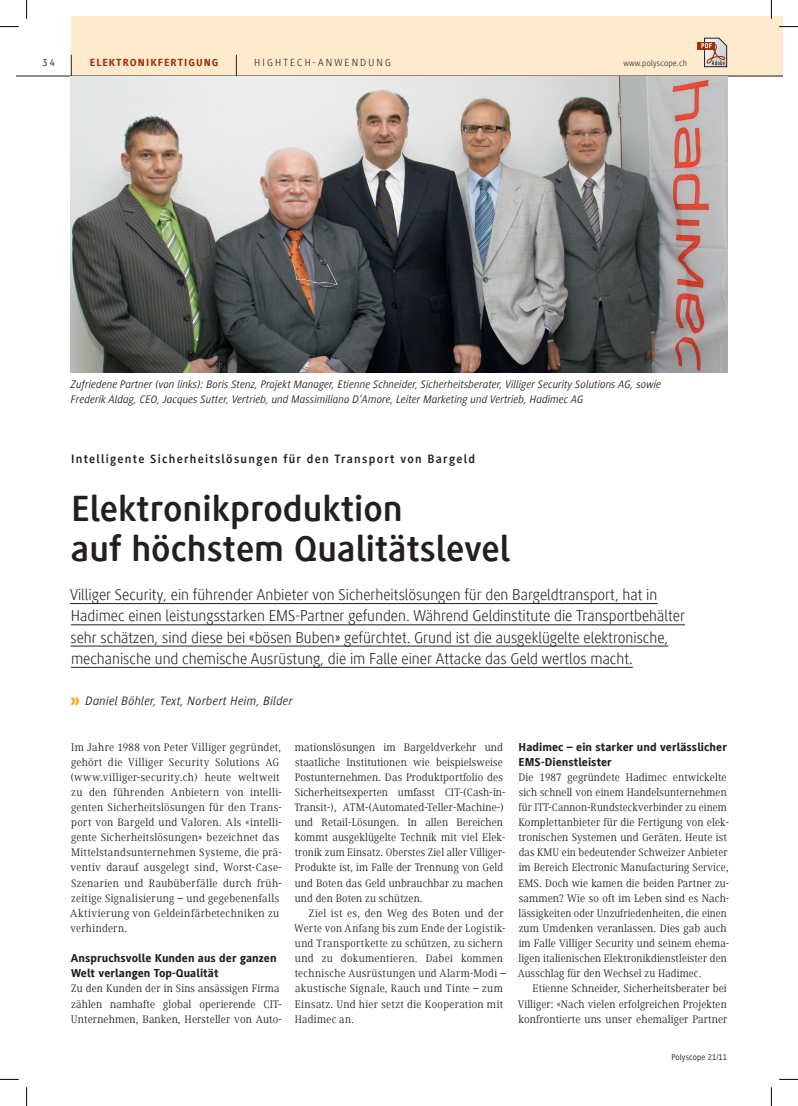
<style>
.page{position:relative;width:798px;height:1106px;background:#fff}
.page>*{position:absolute;margin:0;border:0;box-sizing:border-box;transform-origin:0 0}
.t1{font:700 37.5px/40px "Generis Simple Com";color:#231f20}
.t2{font:300 16.25px/21.2px "Generis Simple Com";color:#231f20}
.t3{font:700 12.5px "Generis Sans Com";letter-spacing:.1em;color:#231f20}
.t4{font:italic 12.5px "Generis Sans Com";letter-spacing:.03em;color:#231f20}
.t5{font:800 11.88px/15.1px "Generis Sans Com";letter-spacing:.005em;color:#231f20}
.t6{font:11.25px/15.1px "Generis Serif Com";letter-spacing:.01em;color:#231f20}
.t7{font:11.25px/15.1px "Generis Serif Com";letter-spacing:.03em;color:#231f20}
.t8{font:italic 11.25px/15.1px "Generis Sans Com";letter-spacing:.01em;color:#231f20}
.t9{font:800 10.62px "Generis Sans Com";letter-spacing:.1em;color:#9e300c}
.t10{font:300 10.62px "Generis Sans Com";letter-spacing:.2em;color:#231f20}
.t11{font:10.62px "Generis Sans Com";color:#231f20}
.t12{font:300 8.75px "Generis Sans Com";letter-spacing:.02em;color:#231f20}
.t13{font:8.75px "Generis Sans Com";letter-spacing:.01em;color:#231f20}
.s1{font-weight:700;font-style:normal;font-size:22.5px;color:#f9a51b}
</style>
<div class="page">
<div style="left:771px;top:16px;width:10px;height:60px;background:#feeacc"></div>
<div style="left:71px;top:16px;width:700px;height:60px;background:#feeacc"></div>
<hr style="left:16px;top:76px;width:755px;height:1px;background:#231f20">
<div style="left:697px;top:42px;width:17px;height:7px;background:#9e300c"></div>
<svg style="left:701px;top:38px;width:25px;height:29px"></svg>
<svg style="left:71px;top:55px;width:1px;height:21px"></svg>
<svg style="left:236px;top:55px;width:1px;height:21px"></svg>
<hr style="left:70px;top:603px;width:587px;height:1px;background:#231f20">
<hr style="left:71px;top:624px;width:613px;height:1px;background:#231f20">
<hr style="left:70px;top:646px;width:598px;height:1px;background:#231f20">
<hr style="left:71px;top:667px;width:561px;height:1px;background:#231f20">
<img style="left:71px;top:76px;width:655px;height:296px">
<svg style="left:0;top:26px;width:19px;height:1px"></svg>
<svg style="left:779px;top:26px;width:18px;height:1px"></svg>
<svg style="left:0;top:1078px;width:19px;height:2px"></svg>
<svg style="left:779px;top:1078px;width:18px;height:2px"></svg>
<svg style="left:26px;top:0;width:1px;height:19px"></svg>
<svg style="left:26px;top:1087px;width:1px;height:19px"></svg>
<svg style="left:770px;top:0;width:1px;height:19px"></svg>
<svg style="left:770px;top:1087px;width:1px;height:19px"></svg>
<p class="t11" style="left:43px;top:57px;width:14px">34</p>
<p class="t9" style="left:90px;top:57px;width:130px">elektronikfertigung</p>
<p class="t10" style="left:254px;top:57px;width:138px">High tech -Anwendung</p>
<p class="t12" style="left:623px;top:59px;width:65px">www.polyscope.ch</p>
<p class="t8" style="left:71px;top:376px;width:591px">Zufriedene Partner (von links): Boris Stenz, Projekt Manager, Etienne Schneider, Sicherheitsberater, Villiger Security Solutions AG, sowie<br>Frederik Aldag, CEO, Jacques Sutter, Vertrieb, und Massimiliano D’Amore, Leiter Marketing und Vertrieb, Hadimec AG</p>
<p class="t3" style="left:71px;top:452px;width:405px">Intelligente Sicherheitslösungen für den Transport von Bargeld</p>
<h1 class="t1" style="left:71px;top:489px;width:440px">Elektronikproduktion<br>auf höchstem Qualitätslevel</h1>
<p class="t2" style="left:70px;top:584px;width:616px">Villiger Security, ein führender Anbieter von Sicherheitslösungen für den Bargeldtransport, hat in Hadimec einen leistungsstarken EMS-Partner gefunden. Während Geldinstitute die Transportbehälter sehr schätzen, sind diese bei «bösen Buben» gefürchtet. Grund ist die ausgeklügelte elektronische, mechanische und chemische Ausrüstung, die im Falle einer Attacke das Geld wertlos macht.</p>
<p class="t4" style="left:70px;top:694px;width:224px"><span class="s1">»</span> Daniel Böhler, Text, Norbert Heim, Bilder</p>
<p class="t7" style="left:70px;top:739px;width:213px">Im Jahre 1988 von Peter Villiger gegründet, gehört die Villiger Security Solutions AG (www.villiger-security.ch) heute weltweit zu den führenden Anbietern von intelli&shy;genten Sicherheitslösungen für den Trans&shy;port von Bargeld und Valoren. Als «intelli&shy;gente Sicherheitslösungen» bezeichnet das Mittelstandsunternehmen Systeme, die prä&shy;ventiv darauf ausgelegt sind, Worst-Case-Szenarien und Raubüberfälle durch früh&shy;zeitige Signalisierung – und gegebenenfalls Aktivierung von Geldeinfärbetechniken zu verhindern.</p>
<p class="t5" style="left:71px;top:950px;width:207px">Anspruchsvolle Kunden aus der ganzen<br>Welt verlangen Top-Qualität</p>
<p class="t6" style="left:71px;top:981px;width:212px">Zu den Kunden der in Sins ansässigen Firma zählen namhafte global operierende CIT-<br>Unternehmen, Banken, Hersteller von Auto-</p>
<p class="t5" style="left:518px;top:739px;width:210px">Hadimec – ein starker und verlässlicher<br>EMS-Dienstleister</p>
<p class="t6" style="left:517px;top:769px;width:213px">Die 1987 gegründete Hadimec entwickelte sich schnell von einem Handelsunternehmen für ITT-Cannon-Rundsteckverbinder zu einem Komplettanbieter für die Fertigung von elek&shy;tronischen Systemen und Geräten. Heute ist das KMU ein bedeutender Schweizer Anbieter im Bereich Electronic Manufacturing Service, EMS. Doch wie kamen die beiden Partner zu&shy;sammen? Wie so oft im Leben sind es Nach&shy;lässigkeiten oder Unzufriedenheiten, die einen zum Umdenken veranlassen. Dies gab auch im Falle Villiger Security und seinem ehema&shy;ligen italienischen Elektronikdienstleister den Ausschlag für den Wechsel zu Hadimec.</p>
<p class="t6" style="left:517px;top:981px;width:211px;text-align:justify;text-indent:15px">Etienne Schneider, Sicherheitsberater bei Villiger: «Nach vielen erfolgreichen Projekten konfrontierte uns unser ehemaliger Partner</p>
<p class="t6" style="left:294px;top:739px;width:212px">mationslösungen im Bargeldverkehr und staatliche Institutionen wie beispielsweise Postunternehmen. Das Produktportfolio des Sicherheitsexperten umfasst CIT-(Cash-in-Transit-), ATM-(Automated-Teller-Machine-) und Retail-Lösungen. In allen Bereichen kommt ausgeklügelte Technik mit viel Elek&shy;tronik zum Einsatz. Oberstes Ziel aller Villiger-Produkte ist, im Falle der Trennung von Geld und Boten das Geld unbrauchbar zu machen und den Boten zu schützen.</p>
<p class="t6" style="left:294px;top:905px;width:213px;text-indent:15px">Ziel ist es, den Weg des Boten und der Werte von Anfang bis zum Ende der Logistik&shy;und Transportkette zu schützen, zu sichern und zu dokumentieren. Dabei kommen technische Ausrüstungen und Alarm-Modi – akustische Signale, Rauch und Tinte – zum Einsatz. Und hier setzt die Kooperation mit Hadimec an.</p>
<p class="t13" style="left:671px;top:1052px;width:57px">Polyscope 21/11</p>
</div>
